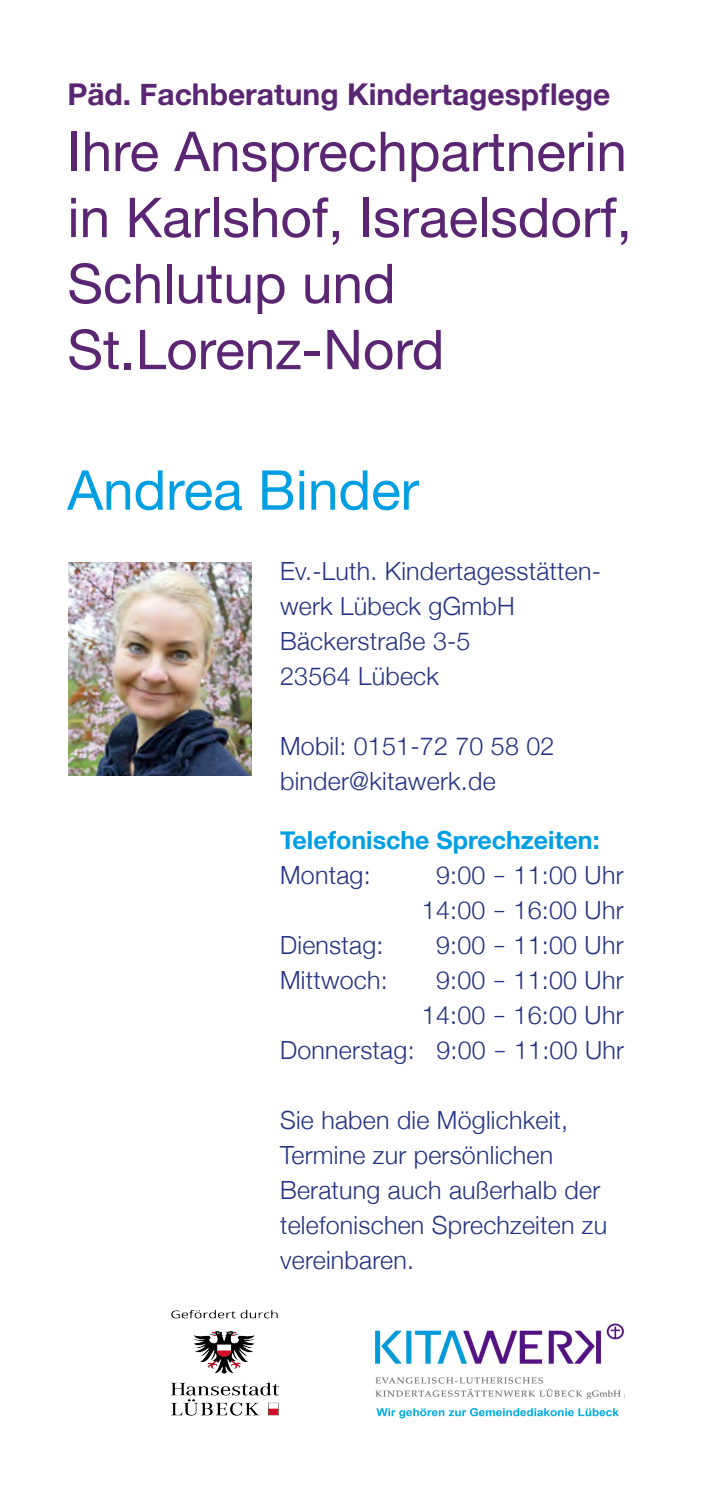
<style>
.page{position:relative;width:702px;height:1489px;background:#fff}
.page>*{position:absolute;margin:0;border:0;box-sizing:border-box;transform-origin:0 0}
.Head_2018{font:55px/66px "Helvetica Neue";color:#5a2572}
.Head_2018-2{font:55px "Helvetica Neue";color:#009ee3}
.Head_2018-3{font:700 30px "Helvetica Neue";color:#5a2572}
.Text_2018{font:300 25px/35px "Helvetica Neue";letter-spacing:.01em;color:#243282}
.Zwischenhead_2018{font:700 25px "Helvetica Neue";color:#009ee3}
.s1{font-family:"Quicksand";font-weight:400}
</style>
<div class="page">
<img style="left:69px;top:562px;width:183px;height:213px">
<img style="left:170px;top:1310px;width:109px;height:106px">
<img style="left:375px;top:1323px;width:250px;height:96px">
<p class="Head_2018-3" style="left:67px;top:71px;width:544px">Päd. Fachberatung Kindertagespflege</p>
<p class="Head_2018" style="left:67px;top:122px;width:566px">Ihre Ansprechpartnerin in Karlshof, Israelsdorf,<br>Schlutup und<br>St.Lorenz-Nord</p>
<p class="Head_2018-2" style="left:67px;top:450px;width:353px">Andrea Binder</p>
<p class="Text_2018" style="left:280px;top:551px;width:322px">Ev.-Luth. Kindertagesstätten&shy;werk Lübeck gGmbH</p>
<p class="Text_2018" style="left:280px;top:621px;width:192px">Bäckerstraße 3-5</p>
<p class="Text_2018" style="left:280px;top:656px;width:160px">23564 Lübeck</p>
<p class="Text_2018" style="left:280px;top:726px;width:276px">Mobil: 0151-72 70 58 02</p>
<p class="Text_2018" style="left:280px;top:761px;width:217px">binder@kitawerk.de</p>
<p class="Zwischenhead_2018" style="left:280px;top:820px;width:321px">Telefonische Sprechzeiten:</p>
<p class="Text_2018" style="left:280px;top:855px;width:92px">Montag:</p>
<p class="Text_2018" style="left:436px;top:855px;width:189px">9:00 <span class="s1">–</span> 11:00 Uhr</p>
<p class="Text_2018" style="left:422px;top:890px;width:203px">14:00 <span class="s1">–</span> 16:00 Uhr</p>
<p class="Text_2018" style="left:280px;top:925px;width:105px">Dienstag:</p>
<p class="Text_2018" style="left:436px;top:925px;width:189px">9:00 <span class="s1">–</span> 11:00 Uhr</p>
<p class="Text_2018" style="left:280px;top:960px;width:109px">Mittwoch:</p>
<p class="Text_2018" style="left:436px;top:960px;width:189px">9:00 <span class="s1">–</span> 11:00 Uhr</p>
<p class="Text_2018" style="left:422px;top:995px;width:203px">14:00 <span class="s1">–</span> 16:00 Uhr</p>
<p class="Text_2018" style="left:280px;top:1030px;width:345px">Donnerstag: 9:00 <span class="s1">–</span> 11:00 Uhr</p>
<p class="Text_2018" style="left:280px;top:1100px;width:328px">Sie haben die Möglichkeit,<br>Termine zur persönlichen<br>Beratung auch außerhalb der telefonischen Sprechzeiten zu vereinbaren.</p>
</div>
